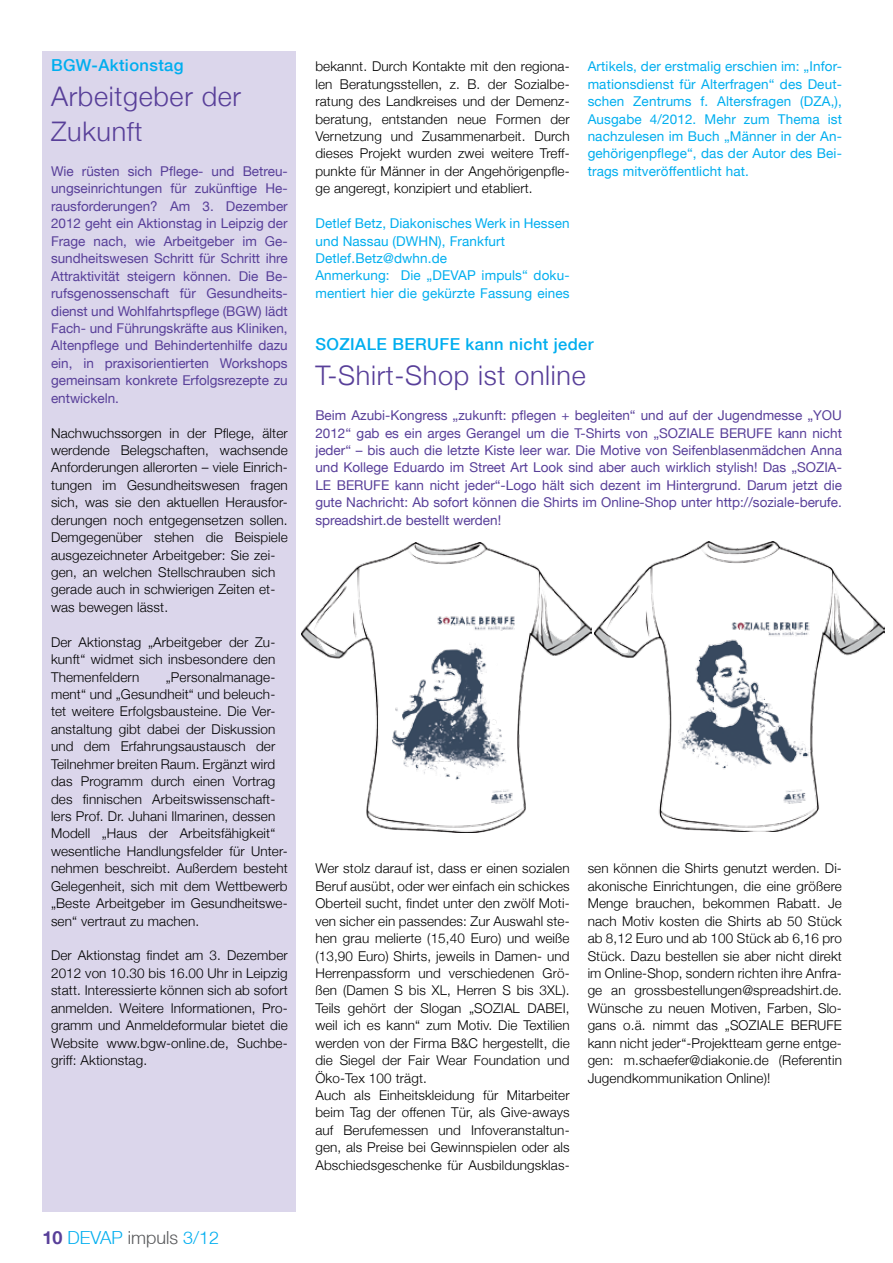
<style>
.page{position:relative;width:893px;height:1263px;background:#fff}
.page>*{position:absolute;margin:0;border:0;box-sizing:border-box;transform-origin:0 0}
.t1{font:300 27px/34.8px "Helvetica Neue";letter-spacing:.025em;color:#583f99}
.t2{font:300 18px "Helvetica Neue LT";color:#00aeef}
.t3{font:500 16.5px "Helvetica Neue";letter-spacing:.025em;color:#00aeef}
.t4{font:300 13.5px/17.4px "Helvetica Neue";letter-spacing:.01em;color:#000;text-align:justify}
.t5{font:13.5px/17.4px "Helvetica Neue LT";color:#583f99;text-align:justify}
.t6{font:13.5px/17.4px "Helvetica Neue LT";letter-spacing:.01em;color:#00aeef}
.s1{font-weight:700;color:#583f99}
.s2{color:#58595b}
</style>
<div class="page">
<div style="left:43px;top:51px;width:253px;height:1161px;background:#dbd6eb"></div>
<img style="left:302px;top:542px;width:289px;height:290px">
<img style="left:594px;top:541px;width:290px;height:290px">
<p class="t3" style="left:51px;top:52px;width:134px">BGW-Aktionstag</p>
<h1 class="t1" style="left:51px;top:78px;width:192px">Arbeitgeber der<br>Zukunft</h1>
<p class="t5" style="left:51px;top:162px;width:238px">Wie rüsten sich Pflege- und Betreu&shy;ungseinrichtungen für zukünftige He&shy;rausforderungen? Am 3. Dezember 2012 geht ein Aktionstag in Leipzig der Frage nach, wie Arbeitgeber im Ge&shy;sundheitswesen Schritt für Schritt ihre Attraktivität steigern können. Die Be&shy;rufsgenossenschaft für Gesundheits&shy;dienst und Wohlfahrtspflege (BGW) lädt Fach- und Führungskräfte aus Kliniken, Altenpflege und Behindertenhilfe dazu ein, in praxisorientierten Workshops gemeinsam konkrete Erfolgsrezepte zu entwickeln.</p>
<p class="t4" style="left:51px;top:423px;width:238px;text-align:left">Nachwuchssorgen in der Pflege, älter werdende Belegschaften, wachsende Anforderungen allerorten – viele Einrich&shy;tungen im Gesundheitswesen fragen sich, was sie den aktuellen Herausfor&shy;derungen noch entgegensetzen sollen.<br>Demgegenüber stehen die Beispiele ausgezeichneter Arbeitgeber: Sie zei&shy;gen, an welchen Stellschrauben sich gerade auch in schwierigen Zeiten et&shy;was bewegen lässt.</p>
<p class="t4" style="left:51px;top:632px;width:226px">Der Aktionstag „Arbeitgeber der Zu&shy;kunft“ widmet sich insbesondere den Themenfeldern</p>
<p class="t4" style="left:51px;top:667px;width:238px;text-align:left;text-indent:115px">„Personalmanage&shy;ment“ und „Gesundheit“ und beleuch&shy;tet weitere Erfolgsbausteine. Die Ver&shy;anstaltung gibt dabei der Diskussion und dem Erfahrungsaustausch der Teilnehmer breiten Raum. Ergänzt wird das Programm durch einen Vortrag des finnischen Arbeitswissenschaft&shy;lers Prof. Dr. Juhani Ilmarinen, dessen Modell „Haus der Arbeitsfähigkeit“ wesentliche Handlungsfelder für Unter&shy;nehmen beschreibt. Außerdem besteht Gelegenheit, sich mit dem Wettbewerb „Beste Arbeitgeber im Gesundheitswe&shy;sen“ vertraut zu machen.</p>
<p class="t4" style="left:51px;top:946px;width:238px">Der Aktionstag findet am 3. Dezember 2012 von 10.30 bis 16.00 Uhr in Leipzig statt. Interessierte können sich ab sofort anmelden. Weitere Informationen, Pro&shy;gramm und Anmeldeformular bietet die Website www.bgw-online.de, Suchbe&shy;griff: Aktionstag.</p>
<h2 class="t2" style="left:43px;top:1226px;width:178px"><span class="s1">10</span> DEVAP <span class="s2">impuls</span> 3/12</h2>
<p class="t4" style="left:315px;top:57px;width:256px">bekannt. Durch Kontakte mit den regiona&shy;len Beratungsstellen, z. B. der Sozialbe&shy;ratung des Landkreises und der Demenz&shy;beratung, entstanden neue Formen der Vernetzung und Zusammenarbeit. Durch dieses Projekt wurden zwei weitere Treff&shy;punkte für Männer in der Angehörigenpfle&shy;ge angeregt, konzipiert und etabliert.</p>
<p class="t6" style="left:315px;top:214px;width:256px">Detlef Betz, Diakonisches Werk in Hessen und Nassau (DWHN), Frankfurt Detlef.Betz@dwhn.de<br>Anmerkung: Die „DEVAP impuls“ doku&shy;mentiert hier die gekürzte Fassung eines</p>
<p class="t6" style="left:588px;top:58px;width:256px;text-align:justify">Artikels, der erstmalig erschien im: „Infor&shy;mationsdienst für Alterfragen“ des Deut&shy;schen Zentrums f. Altersfragen (DZA,), Ausgabe 4/2012. Mehr zum Thema ist nachzulesen im Buch „Männer in der An&shy;gehörigenpflege“, das der Autor des Bei&shy;trags mitveröffentlicht hat.</p>
<p class="t3" style="left:315px;top:331px;width:280px">SOZIALE BERUFE kann nicht jeder</p>
<h1 class="t1" style="left:315px;top:357px;width:272px">T-Shirt-Shop ist online</h1>
<p class="t5" style="left:315px;top:406px;width:528px">Beim Azubi-Kongress „zukunft: pflegen + begleiten“ und auf der Jugendmesse „YOU 2012“ gab es ein arges Gerangel um die T-Shirts von „SOZIALE BERUFE kann nicht jeder“ – bis auch die letzte Kiste leer war. Die Motive von Seifenblasenmädchen Anna und Kollege Eduardo im Street Art Look sind aber auch wirklich stylish! Das „SOZIA-LE BERUFE kann nicht jeder“-Logo hält sich dezent im Hintergrund. Darum jetzt die gute Nachricht: Ab sofort können die Shirts im Online-Shop unter http://soziale-berufe. spreadshirt.de bestellt werden!</p>
<p class="t4" style="left:315px;top:859px;width:256px;text-align:left">Wer stolz darauf ist, dass er einen sozialen Beruf ausübt, oder wer einfach ein schickes Oberteil sucht, findet unter den zwölf Moti&shy;ven sicher ein passendes: Zur Auswahl ste&shy;hen grau melierte (15,40 Euro) und weiße (13,90 Euro) Shirts, jeweils in Damen- und Herrenpassform und verschiedenen Grö&shy;ßen (Damen S bis XL, Herren S bis 3XL).<br>Teils gehört der Slogan „SOZIAL DABEI, weil ich es kann“ zum Motiv. Die Textilien werden von der Firma B&amp;C hergestellt, die die Siegel der Fair Wear Foundation und Öko-Tex 100 trägt.<br>Auch als Einheitskleidung für Mitarbeiter beim Tag der offenen Tür, als Give-aways auf Berufemessen und Infoveranstaltun&shy;gen, als Preise bei Gewinnspielen oder als Abschiedsgeschenke für Ausbildungsklas-</p>
<p class="t4" style="left:588px;top:859px;width:256px">sen können die Shirts genutzt werden. Di&shy;akonische Einrichtungen, die eine größere Menge brauchen, bekommen Rabatt. Je nach Motiv kosten die Shirts ab 50 Stück ab 8,12 Euro und ab 100 Stück ab 6,16 pro Stück. Dazu bestellen sie aber nicht direkt im Online-Shop, sondern richten ihre Anfra&shy;ge an grossbestellungen@spreadshirt.de.<br>Wünsche zu neuen Motiven, Farben, Slo&shy;gans o.ä. nimmt das „SOZIALE BERUFE kann nicht jeder“-Projektteam gerne entge&shy;gen: m.schaefer@diakonie.de (Referentin Jugendkommunikation Online)!</p>
</div>
